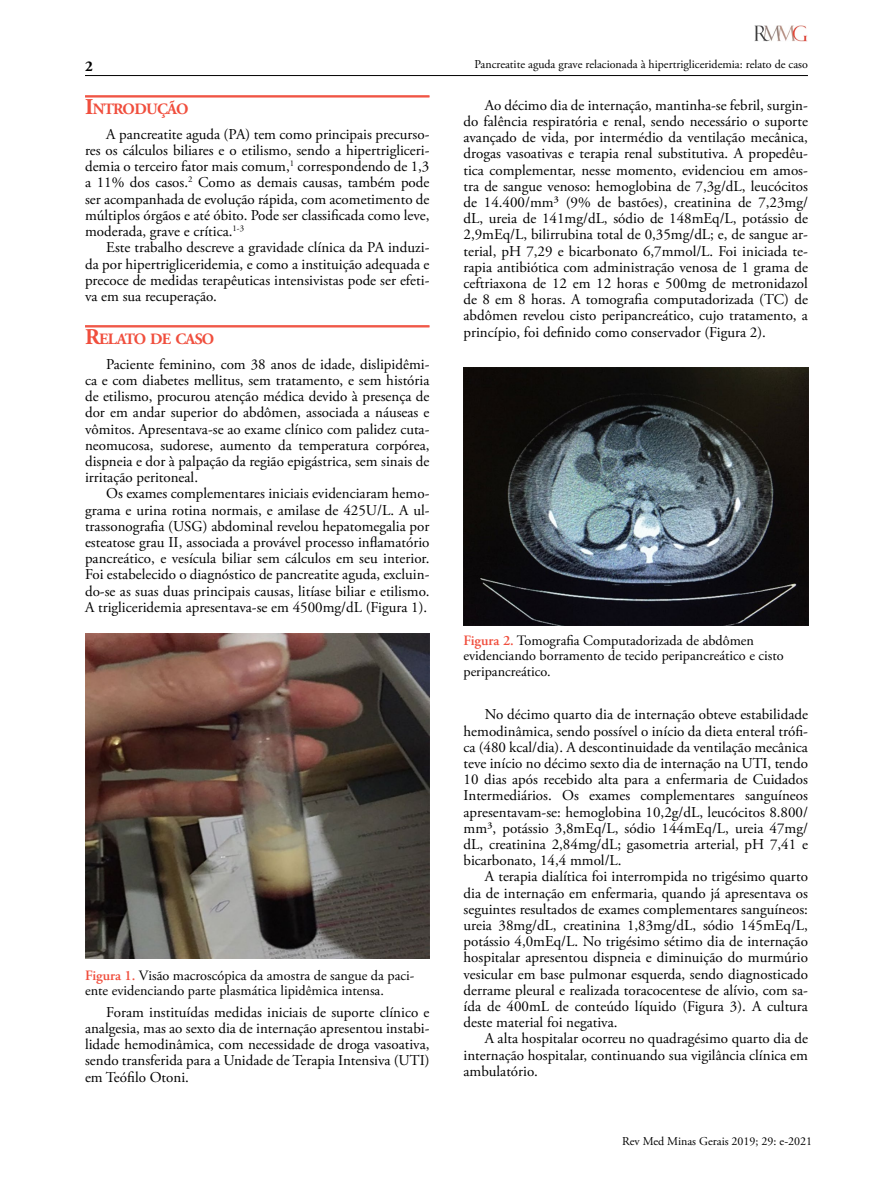
<style>
.page{position:relative;width:893px;height:1191px;background:#fff}
.page>*{position:absolute;margin:0;border:0;box-sizing:border-box;transform-origin:0 0}
.t1{font:700 15.75px "Adobe Garamond Pro";letter-spacing:-.045em;color:#f04e3d}
.t2{font:15px/16.2px "Adobe Garamond Pro";color:#000;text-align:justify}
.t3{font:700 15px "Adobe Garamond Pro";color:#000}
.t4{font:14.25px/15px "Adobe Garamond Pro";color:#000}
.t5{font:12px "Adobe Garamond Pro";color:#000}
.s1{font-size:22.5px}
.s2{font-weight:600;color:#f04e3d}
</style>
<div class="page">
<hr style="left:85px;top:75px;width:723px;height:1px;background:#000">
<img style="left:755px;top:26px;width:52px;height:16px">
<hr style="left:85px;top:95px;width:344px;height:1px;background:#f04e3d">
<hr style="left:85px;top:96px;width:344px;height:1px;background:#f04e3d">
<hr style="left:85px;top:97px;width:344px;height:1px;background:#f04e3d">
<hr style="left:85px;top:325px;width:344px;height:1px;background:#f04e3d">
<hr style="left:85px;top:326px;width:344px;height:1px;background:#f04e3d">
<hr style="left:85px;top:327px;width:344px;height:1px;background:#f04e3d">
<img style="left:85px;top:633px;width:345px;height:325px">
<img style="left:463px;top:367px;width:345px;height:258px">
<p class="t3" style="left:85px;top:57px;width:9px">2</p>
<p class="t1" style="left:85px;top:100px;width:105px"><span class="s1">I</span>NTRODUÇÃO</p>
<p class="t2" style="left:85px;top:126px;width:346px;text-indent:21px">A pancreatite aguda (PA) tem como principais precurso&shy;res os cálculos biliares e o etilismo, sendo a hipertrigliceri&shy;demia o terceiro fator mais comum,<sup>1</sup> correspondendo de 1,3 a 11% dos casos.<sup>2</sup> Como as demais causas, também pode ser acompanhada de evolução rápida, com acometimento de múltiplos órgãos e até óbito. Pode ser classificada como leve, moderada, grave e crítica.<sup>1-3</sup></p>
<p class="t2" style="left:85px;top:240px;width:346px;text-indent:21px">Este trabalho descreve a gravidade clínica da PA induzi&shy;da por hipertrigliceridemia, e como a instituição adequada e precoce de medidas terapêuticas intensivistas pode ser efeti&shy;va em sua recuperação.</p>
<p class="t1" style="left:85px;top:330px;width:131px"><span class="s1">R</span>ELATO DE CAS O</p>
<p class="t2" style="left:85px;top:356px;width:346px;text-indent:21px">Paciente feminino, com 38 anos de idade, dislipidêmi&shy;ca e com diabetes mellitus, sem tratamento, e sem história de etilismo, procurou atenção médica devido à presença de dor em andar superior do abdômen, associada a náuseas e vômitos. Apresentava-se ao exame clínico com palidez cuta&shy;neomucosa, sudorese, aumento da temperatura corpórea, dispneia e dor à palpação da região epigástrica, sem sinais de irritação peritoneal.</p>
<p class="t2" style="left:85px;top:486px;width:346px;text-indent:21px">Os exames complementares iniciais evidenciaram hemo&shy;grama e urina rotina normais, e amilase de 425U/L. A ul&shy;trassonografia (USG) abdominal revelou hepatomegalia por esteatose grau II, associada a provável processo inflamatório pancreático, e vesícula biliar sem cálculos em seu interior.<br>Foi estabelecido o diagnóstico de pancreatite aguda, excluin&shy;do-se as suas duas principais causas, litíase biliar e etilismo.<br>A trigliceridemia apresentava-se em 4500mg/dL (Figura 1).</p>
<p class="t4" style="left:85px;top:968px;width:331px"><span class="s2">Figura 1.</span> Visão macroscópica da amostra de sangue da paci&shy;ente evidenciando parte plasmática lipidêmica intensa.</p>
<p class="t2" style="left:85px;top:1004px;width:346px;text-indent:21px">Foram instituídas medidas iniciais de suporte clínico e analgesia, mas ao sexto dia de internação apresentou instabi&shy;lidade hemodinâmica, com necessidade de droga vasoativa, sendo transferida para a Unidade de Terapia Intensiva (UTI) em Teófilo Otoni.</p>
<p class="t5" style="left:474px;top:57px;width:335px">Pancreatite aguda grave relacionada à hipertrigliceridemia: relato de caso</p>
<p class="t2" style="left:463px;top:97px;width:346px;text-indent:21px">Ao décimo dia de internação, mantinha-se febril, surgin&shy;do falência respiratória e renal, sendo necessário o suporte avançado de vida, por intermédio da ventilação mecânica, drogas vasoativas e terapia renal substitutiva. A propedêu&shy;tica complementar, nesse momento, evidenciou em amos&shy;tra de sangue venoso: hemoglobina de 7,3g/dL, leucócitos de 14.400/mm³ (9% de bastões), creatinina de 7,23mg/ dL, ureia de 141mg/dL, sódio de 148mEq/L, potássio de 2,9mEq/L, bilirrubina total de 0,35mg/dL; e, de sangue ar&shy;terial, pH 7,29 e bicarbonato 6,7mmol/L. Foi iniciada te&shy;rapia antibiótica com administração venosa de 1 grama de ceftriaxona de 12 em 12 horas e 500mg de metronidazol de 8 em 8 horas. A tomografia computadorizada (TC) de abdômen revelou cisto peripancreático, cujo tratamento, a princípio, foi definido como conservador (Figura 2).</p>
<p class="t4" style="left:463px;top:634px;width:322px"><span class="s2">Figura 2.</span> Tomografia Computadorizada de abdômen evidenciando borramento de tecido peripancreático e cisto peripancreático.</p>
<p class="t2" style="left:464px;top:707px;width:346px;text-indent:21px">No décimo quarto dia de internação obteve estabilidade hemodinâmica, sendo possível o início da dieta enteral trófi&shy;ca (480 kcal/dia). A descontinuidade da ventilação mecânica teve início no décimo sexto dia de internação na UTI, tendo 10 dias após recebido alta para a enfermaria de Cuidados Intermediários. Os exames complementares sanguíneos apresentavam-se: hemoglobina 10,2g/dL, leucócitos 8.800/ mm³, potássio 3,8mEq/L, sódio 144mEq/L, ureia 47mg/ dL, creatinina 2,84mg/dL; gasometria arterial, pH 7,41 e bicarbonato, 14,4 mmol/L.</p>
<p class="t2" style="left:464px;top:869px;width:346px;text-indent:21px">A terapia dialítica foi interrompida no trigésimo quarto dia de internação em enfermaria, quando já apresentava os seguintes resultados de exames complementares sanguíneos: ureia 38mg/dL, creatinina 1,83mg/dL, sódio 145mEq/L, potássio 4,0mEq/L. No trigésimo sétimo dia de internação hospitalar apresentou dispneia e diminuição do murmúrio vesicular em base pulmonar esquerda, sendo diagnosticado derrame pleural e realizada toracocentese de alívio, com sa&shy;ída de 400mL de conteúdo líquido (Figura 3). A cultura deste material foi negativa.</p>
<p class="t2" style="left:464px;top:1031px;width:346px;text-indent:21px">A alta hospitalar ocorreu no quadragésimo quarto dia de internação hospitalar, continuando sua vigilância clínica em ambulatório.</p>
<p class="t5" style="left:622px;top:1133px;width:191px">Rev Med Minas Gerais 2019; 29: e-2021</p>
</div>
